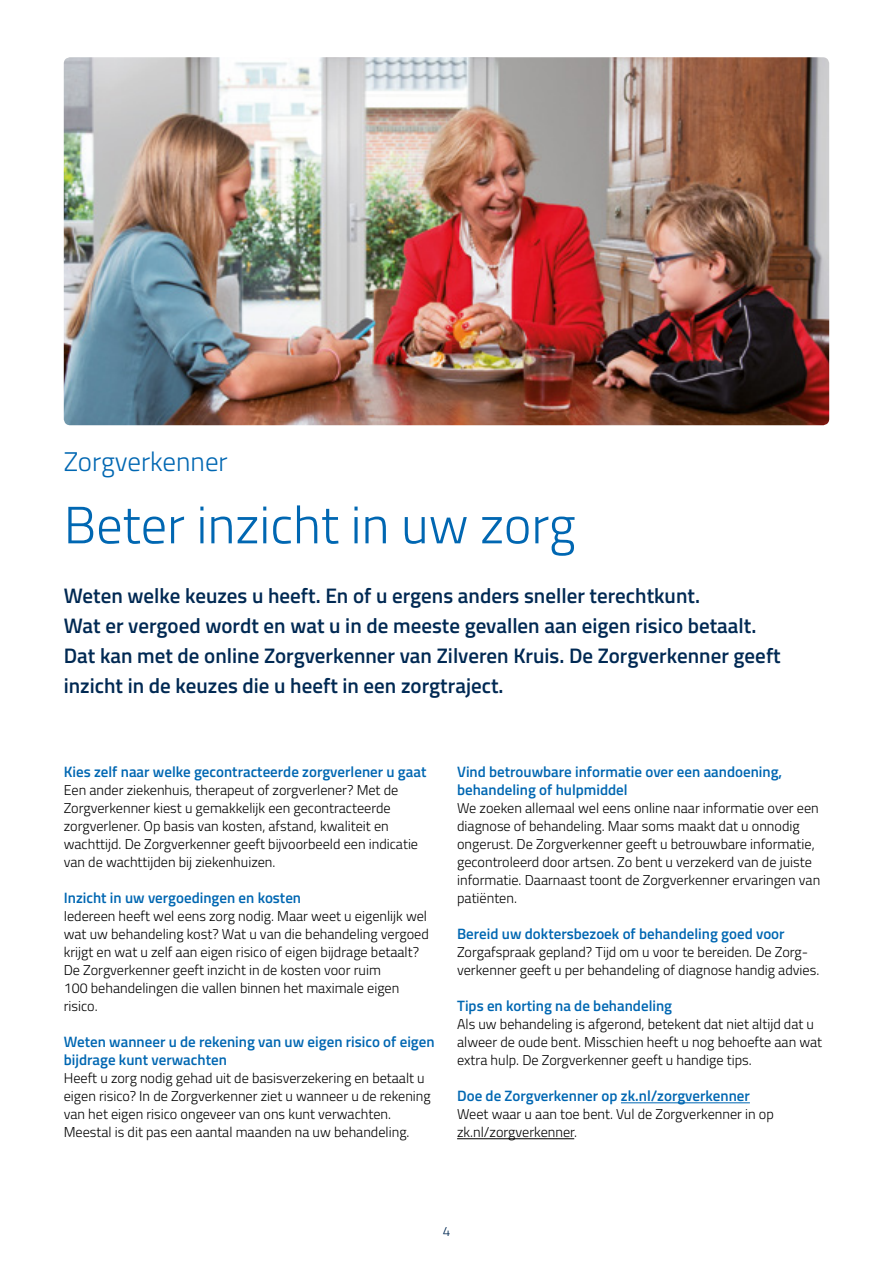
<style>
.page{position:relative;width:893px;height:1263px;background:#fff}
.page>*{position:absolute;margin:0;border:0;box-sizing:border-box;transform-origin:0 0}
.t1{font:300 52.5px "Titillium Web";color:#0067b2}
.t2{font:300 27px "Titillium Web";color:#0067b2}
.t3{font:600 21px/30px "Titillium Web";color:#002953}
.t4{font:600 15px/18px "Titillium Web";color:#0067b2}
.t5{font:300 14.25px/18px "Titillium Web";color:#000}
.t6{font:300 13.5px "Titillium Web";color:#002953}
</style>
<div class="page">
<hr style="left:621px;top:1102px;width:129px;height:1px;background:#0067b2">
<hr style="left:457px;top:1138px;width:117px;height:1px;background:#000">
<img style="left:64px;top:57px;width:765px;height:368px">
<h2 class="t2" style="left:64px;top:442px;width:165px">Zorgverkenner</h2>
<h1 class="t1" style="left:64px;top:487px;width:513px">Beter inzicht in uw zorg</h1>
<p class="t3" style="left:64px;top:580px;width:718px">Weten welke keuzes u heeft. En of u ergens anders sneller terechtkunt.<br>Wat er vergoed wordt en wat u in de meeste gevallen aan eigen risico betaalt.<br>Dat kan met de online Zorgverkenner van Zilveren Kruis. De Zorgverkenner geeft inzicht in de keuzes die u heeft in een zorgtraject.</p>
<p class="t4" style="left:64px;top:762px;width:364px">Kies zelf naar welke gecontracteerde zorgverlener u gaat</p>
<p class="t5" style="left:64px;top:781px;width:356px">Een ander ziekenhuis, therapeut of zorgverlener? Met de Zorgverkenner kiest u gemakkelijk een gecontracteerde zorgverlener. Op basis van kosten, afstand, kwaliteit en wachttijd. De Zorgverkenner geeft bijvoorbeeld een indicatie van de wachttijden bij ziekenhuizen.</p>
<p class="t4" style="left:64px;top:888px;width:239px">Inzicht in uw vergoedingen en kosten</p>
<p class="t5" style="left:64px;top:907px;width:367px">Iedereen heeft wel eens zorg nodig. Maar weet u eigenlijk wel wat uw behandeling kost? Wat u van die behandeling vergoed krijgt en wat u zelf aan eigen risico of eigen bijdrage betaalt?<br>De Zorgverkenner geeft inzicht in de kosten voor ruim<br>100 behandelingen die vallen binnen het maximale eigen risico.</p>
<p class="t4" style="left:64px;top:1032px;width:372px">Weten wanneer u de rekening van uw eigen risico of eigen bijdrage kunt verwachten</p>
<p class="t5" style="left:64px;top:1069px;width:368px">Heeft u zorg nodig gehad uit de basisverzekering en betaalt u eigen risico? In de Zorgverkenner ziet u wanneer u de rekening van het eigen risico ongeveer van ons kunt verwachten.<br>Meestal is dit pas een aantal maanden na uw behandeling.</p>
<p class="t4" style="left:457px;top:762px;width:327px">Vind betrouwbare informatie over een aandoening, behandeling of hulpmiddel</p>
<p class="t5" style="left:457px;top:799px;width:365px">We zoeken allemaal wel eens online naar informatie over een diagnose of behandeling. Maar soms maakt dat u onnodig ongerust. De Zorgverkenner geeft u betrouwbare informatie, gecontroleerd door artsen. Zo bent u verzekerd van de juiste informatie. Daarnaast toont de Zorgverkenner ervaringen van patiënten.</p>
<p class="t4" style="left:457px;top:924px;width:329px">Bereid uw doktersbezoek of behandeling goed voor</p>
<p class="t5" style="left:457px;top:943px;width:364px">Zorgafspraak gepland? Tijd om u voor te bereiden. De Zorg&shy;verkenner geeft u per behandeling of diagnose handig advies.</p>
<p class="t4" style="left:457px;top:996px;width:216px">Tips en korting na de behandeling</p>
<p class="t5" style="left:457px;top:1015px;width:367px">Als uw behandeling is afgerond, betekent dat niet altijd dat u alweer de oude bent. Misschien heeft u nog behoefte aan wat extra hulp. De Zorgverkenner geeft u handige tips.</p>
<p class="t4" style="left:457px;top:1086px;width:294px">Doe de Zorgverkenner op zk.nl/zorgverkenner</p>
<p class="t5" style="left:457px;top:1105px;width:318px">Weet waar u aan toe bent. Vul de Zorgverkenner in op zk.nl/zorgverkenner.</p>
<p class="t6" style="left:443px;top:1221px;width:9px">4</p>
</div>
